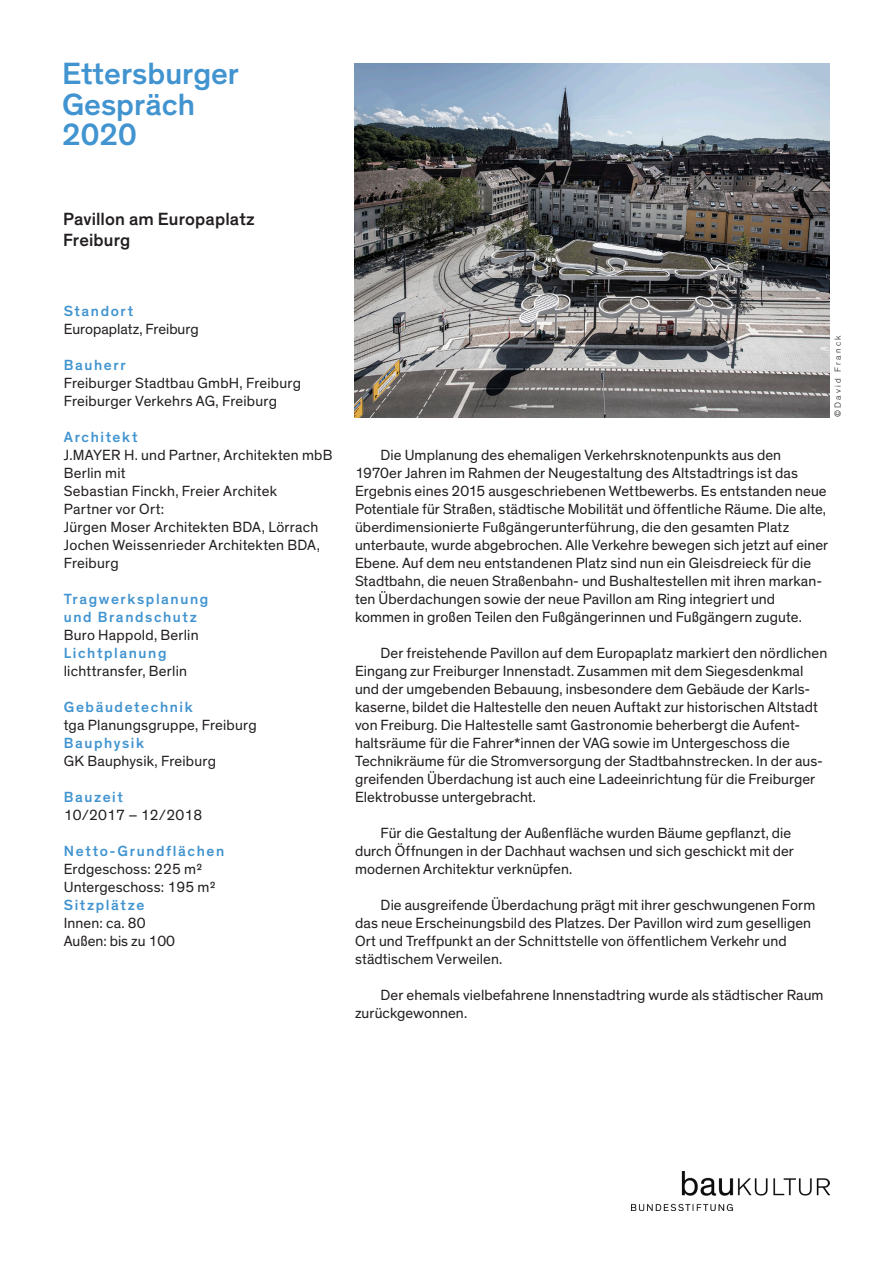
<style>
.page{position:relative;width:893px;height:1263px;background:#fff}
.page>*{position:absolute;margin:0;border:0;box-sizing:border-box;transform-origin:0 0}
.t1{font:500 31.35px/30px "Theinhardt";color:#4194d0}
.t2{font:500 18px/21px "Theinhardt";letter-spacing:.005em;color:#231f20}
.t3{font:15px/18px "Theinhardt";letter-spacing:.005em;color:#231f20}
.t4{font:500 15px/18px "Theinhardt";letter-spacing:.105em;color:#4194d0}
.t5{font:14.55px "Theinhardt";letter-spacing:.005em;color:#231f20}
.t6{font:300 9px "Theinhardt";letter-spacing:.25em;color:#231f20}
.s1{font-size:14.55px}
</style>
<div class="page">
<img style="left:631px;top:1171px;width:198px;height:40px">
<img style="left:355px;top:64px;width:474px;height:354px">
<h1 class="t1" style="left:62px;top:59px;width:179px">Ettersburger<br>Gespräch<br>2020</h1>
<p class="t2" style="left:63px;top:209px;width:193px">Pavillon am Europaplatz<br>Freiburg</p>
<p class="t4" style="left:64px;top:302px;width:71px">Standort</p>
<p class="t3" style="left:64px;top:320px;width:136px">Europaplatz, Freiburg</p>
<p class="t4" style="left:64px;top:356px;width:63px">Bauherr</p>
<p class="t3" style="left:64px;top:374px;width:239px">Freiburger Stadtbau GmbH, Freiburg<br>Freiburger Verkehrs AG, Freiburg</p>
<p class="t4" style="left:64px;top:428px;width:75px">Architekt</p>
<p class="t3" style="left:64px;top:446px;width:270px">J.MAYER H. und Partner, Architekten mbB<br>Berlin mit<br>Sebastian Finckh, Freier Architek<br>Partner vor Ort:<br>Jürgen Moser Architekten BDA, Lörrach<br>Jochen Weissenrieder Architekten BDA,<br>Freiburg</p>
<p class="t4" style="left:64px;top:590px;width:146px">Tragwerksplanung und Brandschutz</p>
<p class="t3" style="left:64px;top:626px;width:136px">Buro Happold, Berlin</p>
<p class="t4" style="left:64px;top:644px;width:104px">Lichtplanung</p>
<p class="t3" style="left:64px;top:662px;width:125px">lichttransfer, Berlin</p>
<p class="t4" style="left:64px;top:698px;width:130px">Gebäudetechnik</p>
<p class="t3" style="left:64px;top:716px;width:194px">tga Planungsgruppe, Freiburg</p>
<p class="t4" style="left:64px;top:734px;width:82px">Bauphysik</p>
<p class="t3" style="left:64px;top:752px;width:154px">GK Bauphysik, Freiburg</p>
<p class="t4" style="left:64px;top:788px;width:61px">Bauzeit</p>
<p class="t3" style="left:64px;top:806px;width:140px">10/2017 – 12/2018</p>
<p class="t4" style="left:64px;top:842px;width:162px">Netto-Grundflächen</p>
<p class="t3" style="left:64px;top:860px;width:153px">Erdgeschoss: 225 m²<br>Untergeschoss: 195 m²</p>
<p class="t4" style="left:64px;top:896px;width:82px">Sitzplätze</p>
<p class="t3" style="left:64px;top:914px;width:113px">Innen: ca. 80<br>Außen: bis zu 100</p>
<p class="t6" style="left:833px;top:417px;width:83px;rotate:-90deg">©David Franck</p>
<p class="t3" style="left:355px;top:446px;width:473px;text-indent:26px">Die Umplanung des ehemaligen Verkehrsknotenpunkts aus den 1970er Jahren im Rahmen der Neugestaltung des Altstadtrings ist das Ergebnis eines 2015 ausgeschriebenen Wettbewerbs. Es entstanden neue Potentiale für Straßen, städtische Mobilität und öffentliche Räume. Die alte,</p>
<p class="t5" style="left:355px;top:518px;width:436px">überdimensionierte Fußgängerunterführung, die den gesamten Platz</p>
<p class="t3" style="left:355px;top:536px;width:475px"><span class="s1">unter</span>baute, wurde abgebrochen. Alle Verkehre bewegen sich jetzt auf einer Ebene. Auf dem neu entstandenen Platz sind nun ein Gleisdreieck für die Stadtbahn, die neuen Straßenbahn- und Bushaltestellen mit ihren markan&shy;ten Überdachungen sowie der neue Pavillon am Ring integriert und kommen in großen Teilen den Fußgängerinnen und Fußgängern zugute.</p>
<p class="t3" style="left:355px;top:644px;width:474px;text-indent:26px">Der freistehende Pavillon auf dem Europaplatz markiert den nördlichen Eingang zur Freiburger Innenstadt. Zusammen mit dem Siegesdenkmal und der umgebenden Bebauung, insbesondere dem Gebäude der Karls&shy;kaserne, bildet die Haltestelle den neuen Auftakt zur historischen Altstadt von Freiburg. Die Haltestelle samt Gastronomie beherbergt die Aufent&shy;haltsräume für die Fahrer*innen der VAG sowie im Untergeschoss die Technikräume für die Stromversorgung der Stadtbahnstrecken. In der aus&shy;greifenden Überdachung ist auch eine Ladeeinrichtung für die Freiburger Elektrobusse untergebracht.</p>
<p class="t3" style="left:355px;top:824px;width:440px;text-indent:26px">Für die Gestaltung der Außenfläche wurden Bäume gepflanzt, die durch Öffnungen in der Dachhaut wachsen und sich geschickt mit der modernen Architektur verknüpfen.</p>
<p class="t3" style="left:355px;top:896px;width:462px;text-indent:26px">Die ausgreifende Überdachung prägt mit ihrer geschwungenen Form das neue Erscheinungsbild des Platzes. Der Pavillon wird zum geselligen Ort und Treffpunkt an der Schnittstelle von öffentlichem Verkehr und städtischem Verweilen.</p>
<p class="t3" style="left:355px;top:986px;width:470px;text-indent:26px">Der ehemals vielbefahrene Innenstadtring wurde als städtischer Raum zurückgewonnen.</p>
</div>
